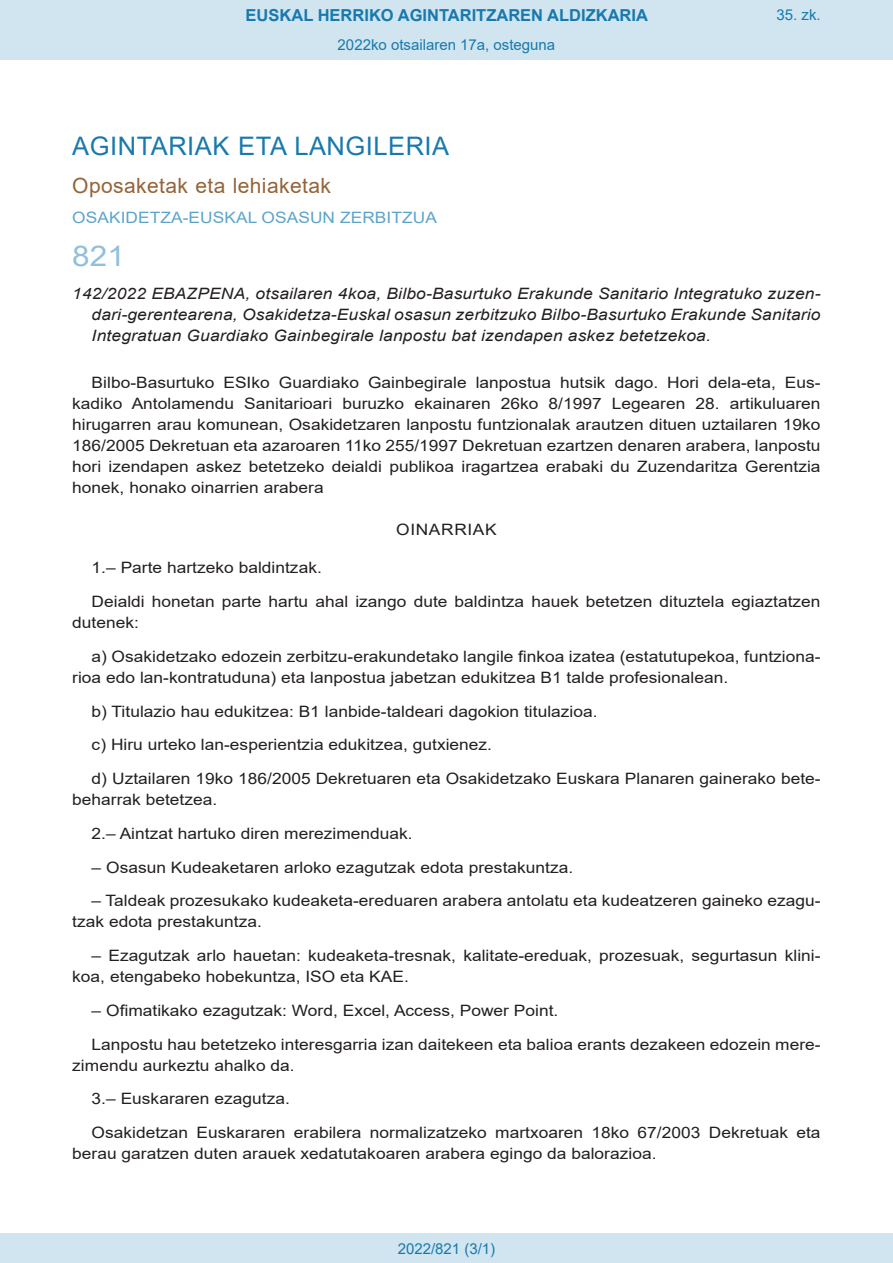
<style>
.page{position:relative;width:893px;height:1263px;background:#fff}
.page>*{position:absolute;margin:0;border:0;box-sizing:border-box;transform-origin:0 0}
.BOPVOrden{font:28.5px "Arial";color:#90c0db;scale:1.11 1}
.BOPVSeccion{font:25.5px "Arial";letter-spacing:.02em;color:#1879ad}
.BOPVSubseccion{font:21px "Arial";letter-spacing:.02em;color:#956338}
.t1{font:700 16.5px "Arial";color:#1879ad}
.BOPVDetalle{font:15.6px/21px "Arial";color:#231f20;scale:1.11 1}
.BOPVTitulo{font:italic 15.6px/21px "Arial";letter-spacing:.01em;color:#231f20;text-align:justify;scale:1.11 1}
.BOPVOrganismo{font:15.6px "Arial";letter-spacing:.005em;color:#5ea4ca;scale:1.11 1}
.BOPVClave{font:15.6px "Arial";letter-spacing:.035em;color:#231f20;scale:1.11 1}
.Paginacion_Centro{font:15px "Arial";color:#1879ad}
</style>
<div class="page">
<div style="left:0;top:0;width:893px;height:60px;background:#d0e5f0"></div>
<div style="left:0;top:1233px;width:893px;height:30px;background:#d0e5f0"></div>
<p class="t1" style="left:246px;top:3px;width:404px">EUSKAL HERRIKO AGINTARITZAREN ALDIZKARIA</p>
<p class="Paginacion_Centro" style="left:338px;top:35px;width:219px">2022ko otsailaren 17a, osteguna</p>
<p class="Paginacion_Centro" style="left:776px;top:5px;width:46px">35. zk.</p>
<p class="BOPVSeccion" style="left:72px;top:128px;width:378px">AGINTARIAK ETA LANGILERIA</p>
<p class="BOPVSubseccion" style="left:72px;top:171px;width:260px">Oposaketak eta lehiaketak</p>
<p class="BOPVOrganismo" style="left:72px;top:207px;width:330px">OSAKIDETZA-EUSKAL OSASUN ZERBITZUA</p>
<p class="BOPVOrden" style="left:72px;top:236px;width:49px">821</p>
<p class="BOPVTitulo" style="left:92px;top:284px;width:658px;text-indent:-19px">142/2022 EBAZPENA, otsailaren 4koa, Bilbo-Basurtuko Erakunde Sanitario Integratuko zuzen&shy;dari-gerentearena, Osakidetza-Euskal osasun zerbitzuko Bilbo-Basurtuko Erakunde Sanitario Integratuan Guardiako Gainbegirale lanpostu bat izendapen askez betetzekoa.</p>
<p class="BOPVDetalle" style="left:72px;top:372px;width:676px;text-align:justify;text-indent:19px">Bilbo-Basurtuko ESIko Guardiako Gainbegirale lanpostua hutsik dago. Hori dela-eta, Eus&shy;kadiko Antolamendu Sanitarioari buruzko ekainaren 26ko 8/1997 Legearen 28. artikuluaren hirugarren arau komunean, Osakidetzaren lanpostu funtzionalak arautzen dituen uztailaren 19ko 186/2005 Dekretuan eta azaroaren 11ko 255/1997 Dekretuan ezartzen denaren arabera, lanpostu hori izendapen askez betetzeko deialdi publikoa iragartzea erabaki du Zuzendaritza Gerentzia honek, honako oinarrien arabera</p>
<p class="BOPVClave" style="left:396px;top:519px;width:92px">OINARRIAK</p>
<p class="BOPVDetalle" style="left:92px;top:557px;width:209px">1.– Parte hartzeko baldintzak.</p>
<p class="BOPVDetalle" style="left:72px;top:591px;width:676px;text-indent:19px">Deialdi honetan parte hartu ahal izango dute baldintza hauek betetzen dituztela egiaztatzen dutenek:</p>
<p class="BOPVDetalle" style="left:72px;top:646px;width:676px;text-indent:19px">a) Osakidetzako edozein zerbitzu-erakundetako langile finkoa izatea (estatutupekoa, funtziona&shy;rioa edo lan-kontratuduna) eta lanpostua jabetzan edukitzea B1 talde profesionalean.</p>
<p class="BOPVDetalle" style="left:92px;top:700px;width:457px">b) Titulazio hau edukitzea: B1 lanbide-taldeari dagokion titulazioa.</p>
<p class="BOPVDetalle" style="left:92px;top:734px;width:362px">c) Hiru urteko lan-esperientzia edukitzea, gutxienez.</p>
<p class="BOPVDetalle" style="left:72px;top:768px;width:676px;text-indent:19px">d) Uztailaren 19ko 186/2005 Dekretuaren eta Osakidetzako Euskara Planaren gainerako bete&shy;beharrak betetzea.</p>
<p class="BOPVDetalle" style="left:92px;top:823px;width:291px">2.– Aintzat hartuko diren merezimenduak.</p>
<p class="BOPVDetalle" style="left:92px;top:856px;width:435px">– Osasun Kudeaketaren arloko ezagutzak edota prestakuntza.</p>
<p class="BOPVDetalle" style="left:72px;top:890px;width:676px;text-indent:19px">– Taldeak prozesukako kudeaketa-ereduaren arabera antolatu eta kudeatzeren gaineko ezagu&shy;tzak edota prestakuntza.</p>
<p class="BOPVDetalle" style="left:72px;top:945px;width:676px;text-indent:19px">– Ezagutzak arlo hauetan: kudeaketa-tresnak, kalitate-ereduak, prozesuak, segurtasun klini&shy;koa, etengabeko hobekuntza, ISO eta KAE.</p>
<p class="BOPVDetalle" style="left:92px;top:1000px;width:422px">– Ofimatikako ezagutzak: Word, Excel, Access, Power Point.</p>
<p class="BOPVDetalle" style="left:72px;top:1033px;width:676px;text-indent:19px">Lanpostu hau betetzeko interesgarria izan daitekeen eta balioa erants dezakeen edozein mere&shy;zimendu aurkeztu ahalko da.</p>
<p class="BOPVDetalle" style="left:92px;top:1088px;width:180px">3.– Euskararen ezagutza.</p>
<p class="BOPVDetalle" style="left:72px;top:1122px;width:676px;text-indent:19px">Osakidetzan Euskararen erabilera normalizatzeko martxoaren 18ko 67/2003 Dekretuak eta berau garatzen duten arauek xedatutakoaren arabera egingo da balorazioa.</p>
<p class="Paginacion_Centro" style="left:398px;top:1238px;width:99px">2022/821 (3/1)</p>
</div>
